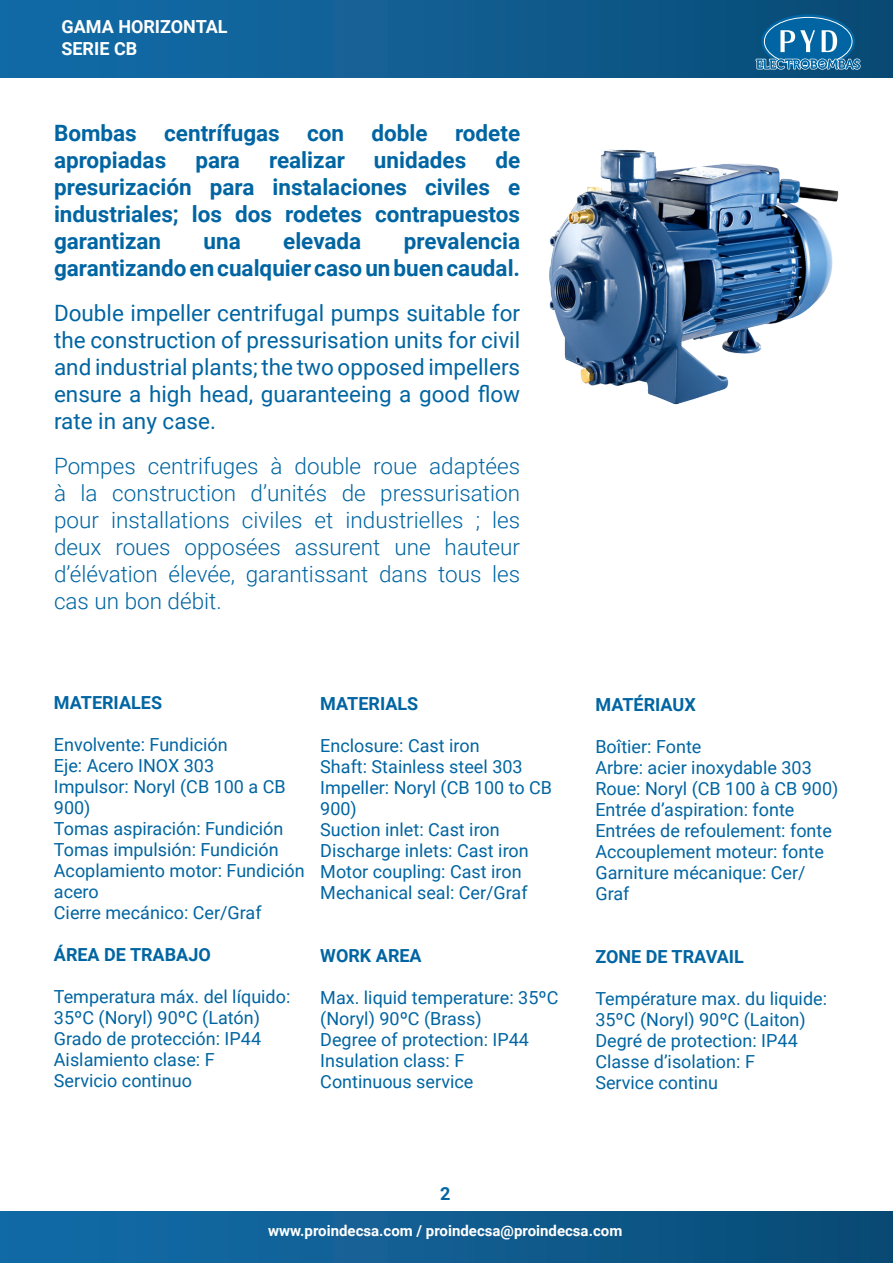
<style>
.page{position:relative;width:893px;height:1263px;background:#fff}
.page>*{position:absolute;margin:0;border:0;box-sizing:border-box;transform-origin:0 0}
.t1{font:700 22.5px/27px "Roboto";color:#0065a2}
.t2{font:300 22.5px/27px "Roboto";color:#0065a2;text-align:justify}
.t3{font:22.5px/27px "Roboto";color:#0065a2;text-align:justify}
.t4{font:18px/21px "Roboto";color:#0065a2}
.t5{font:700 18px "Roboto";color:#0065a2}
.t6{font:700 18px/21.6px "Roboto";color:#fff}
.t7{font:700 15px "Roboto";color:#fff}
</style>
<div class="page">
<div style="left:0;top:0;width:893px;height:77px;background:linear-gradient(to right,#146daa,#0a4b75)"></div>
<div style="left:0;top:1211px;width:893px;height:52px;background:linear-gradient(to right,#146daa,#0a4b75)"></div>
<svg style="left:761px;top:14px;width:94px;height:54px"></svg>
<svg style="left:755px;top:28px;width:106px;height:50px;background:#2e77a4"></svg>
<img style="left:550px;top:150px;width:289px;height:255px">
<p class="t6" style="left:61px;top:16px;width:168px">GAMA HORIZONTAL<br>SERIE CB</p>
<p class="t1" style="left:54px;top:119px;width:468px">Bombas centrífugas con doble rodete apropiadas</p>
<p class="t1" style="left:54px;top:146px;width:468px;text-align:justify;text-indent:441px">de presurización para instalaciones civiles e industriales; los dos rodetes contrapuestos garantizan</p>
<p class="t1" style="left:195px;top:146px;width:46px">para</p>
<p class="t1" style="left:269px;top:146px;width:77px">realizar</p>
<p class="t1" style="left:374px;top:146px;width:94px">unidades</p>
<p class="t1" style="left:54px;top:227px;width:468px;text-align:right">prevalencia<br>garantizando en cualquier caso un buen caudal.</p>
<p class="t3" style="left:54px;top:299px;width:468px">Double impeller centrifugal pumps suitable for the construction of pressurisation units for civil and industrial plants; the two opposed impellers ensure a high head, guaranteeing a good flow rate in any case.</p>
<p class="t2" style="left:54px;top:452px;width:468px">Pompes centrifuges à double roue adaptées à la construction d’unités de pressurisation pour installations civiles et industrielles ; les deux roues opposées assurent une hauteur d’élévation élevée, garantissant dans tous les cas un bon débit.</p>
<p class="t1" style="left:204px;top:227px;width:39px">una</p>
<p class="t1" style="left:283px;top:227px;width:80px">elevada</p>
<p class="t5" style="left:54px;top:690px;width:110px">MATERIALES</p>
<p class="t4" style="left:54px;top:733px;width:175px">Envolvente: Fundición</p>
<p class="t4" style="left:54px;top:754px;width:162px">Eje: Acero INOX 303</p>
<p class="t4" style="left:54px;top:775px;width:233px">Impulsor: Noryl (CB 100 a CB<br>900)</p>
<p class="t4" style="left:54px;top:817px;width:231px">Tomas aspiración: Fundición</p>
<p class="t4" style="left:54px;top:838px;width:226px">Tomas impulsión: Fundición</p>
<p class="t4" style="left:54px;top:859px;width:252px">Acoplamiento motor: Fundición acero</p>
<p class="t4" style="left:54px;top:901px;width:209px">Cierre mecánico: Cer/Graf</p>
<p class="t5" style="left:54px;top:942px;width:158px">ÁREA DE TRABAJO</p>
<p class="t4" style="left:54px;top:985px;width:238px">Temperatura máx. del líquido:</p>
<p class="t4" style="left:54px;top:1006px;width:208px">35ºC (Noryl) 90ºC (Latón)</p>
<p class="t4" style="left:54px;top:1027px;width:209px">Grado de protección: IP44</p>
<p class="t4" style="left:54px;top:1048px;width:162px">Aislamiento clase: F</p>
<p class="t4" style="left:54px;top:1069px;width:140px">Servicio continuo</p>
<p class="t5" style="left:320px;top:691px;width:100px">MATERIALS</p>
<p class="t4" style="left:320px;top:734px;width:161px">Enclosure: Cast iron</p>
<p class="t4" style="left:320px;top:755px;width:204px">Shaft: Stainless steel 303</p>
<p class="t4" style="left:320px;top:776px;width:233px">Impeller: Noryl (CB 100 to CB<br>900)</p>
<p class="t4" style="left:320px;top:818px;width:181px">Suction inlet: Cast iron</p>
<p class="t4" style="left:320px;top:839px;width:210px">Discharge inlets: Cast iron</p>
<p class="t4" style="left:320px;top:860px;width:203px">Motor coupling: Cast iron</p>
<p class="t4" style="left:320px;top:881px;width:209px">Mechanical seal: Cer/Graf</p>
<p class="t5" style="left:320px;top:943px;width:103px">WORK AREA</p>
<p class="t4" style="left:320px;top:986px;width:240px">Max. liquid temperature: 35ºC (Noryl) 90ºC (Brass)</p>
<p class="t4" style="left:320px;top:1028px;width:210px">Degree of protection: IP44</p>
<p class="t4" style="left:320px;top:1049px;width:146px">Insulation class: F</p>
<p class="t4" style="left:320px;top:1070px;width:155px">Continuous service</p>
<p class="t5" style="left:595px;top:692px;width:102px">MATÉRIAUX</p>
<p class="t4" style="left:595px;top:735px;width:107px">Boîtier: Fonte</p>
<p class="t4" style="left:595px;top:756px;width:218px">Arbre: acier inoxydable 303</p>
<p class="t4" style="left:595px;top:777px;width:244px">Roue: Noryl (CB 100 à CB 900)</p>
<p class="t4" style="left:595px;top:798px;width:201px">Entrée d’aspiration: fonte</p>
<p class="t4" style="left:595px;top:819px;width:238px">Entrées de refoulement: fonte</p>
<p class="t4" style="left:595px;top:840px;width:230px">Accouplement moteur: fonte</p>
<p class="t4" style="left:595px;top:861px;width:212px">Garniture mécanique: Cer/<br>Graf</p>
<p class="t5" style="left:595px;top:944px;width:150px">ZONE DE TRAVAIL</p>
<p class="t4" style="left:595px;top:987px;width:233px">Température max. du liquide:<br>35ºC (Noryl) 90ºC (Laiton)</p>
<p class="t4" style="left:595px;top:1029px;width:204px">Degré de protection: IP44</p>
<p class="t4" style="left:595px;top:1050px;width:161px">Classe d’isolation: F</p>
<p class="t4" style="left:595px;top:1071px;width:124px">Service continu</p>
<p class="t5" style="left:440px;top:1181px;width:12px">2</p>
<p class="t7" style="left:268px;top:1220px;width:356px">www.proindecsa.com / proindecsa@proindecsa.com</p>
</div>
